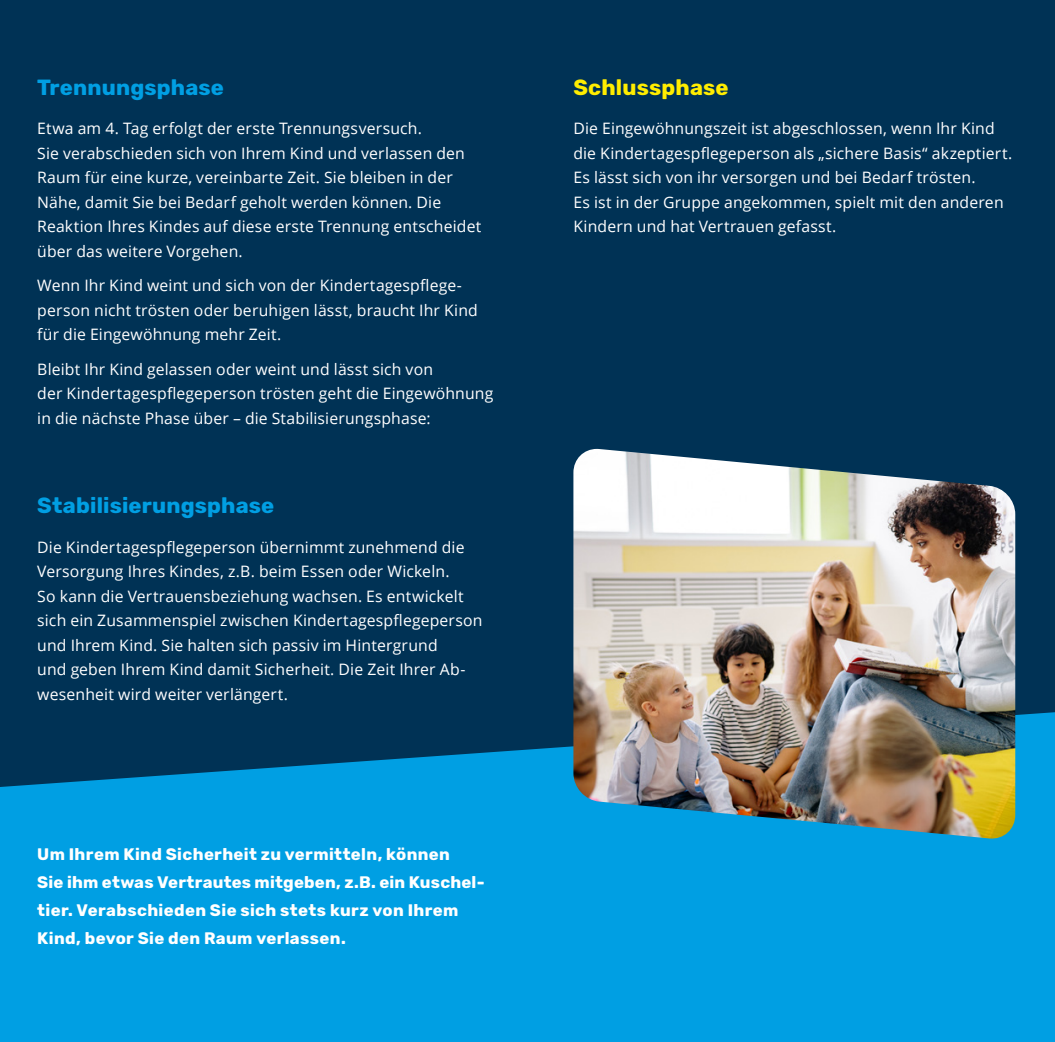
<style>
.page{position:relative;width:1055px;height:1042px;background:#fff}
.page>*{position:absolute;margin:0;border:0;box-sizing:border-box;transform-origin:0 0}
.t1{font:700 21.88px "Rubik";letter-spacing:.005em;color:#009fe3}
.t2{font:700 21.88px "Rubik";letter-spacing:.01em;color:#ffed00}
.t3{font:700 16.62px/28px "Rubik";letter-spacing:.02em;color:#fff}
.t4{font:15.75px/24.5px "Open Sans";letter-spacing:.01em;color:#fff}
</style>
<div class="page">
<div style="left:0;top:0;width:1054px;height:1042px;background:#003255"></div>
<svg style="left:0;top:712px;width:1054px;height:330px;background:#0093d3"></svg>
<img style="left:573px;top:449px;width:441px;height:389px">
<h1 class="t1" style="left:37px;top:74px;width:188px">Trennungsphase</h1>
<p class="t4" style="left:37px;top:116px;width:445px">Etwa am 4. Tag erfolgt der erste Trennungsversuch.<br>Sie verabschieden sich von Ihrem Kind und verlassen den Raum für eine kurze, vereinbarte Zeit. Sie bleiben in der Nähe, damit Sie bei Bedarf geholt werden können. Die Reaktion Ihres Kindes auf diese erste Trennung entscheidet über das weitere Vorgehen.</p>
<p class="t4" style="left:37px;top:273px;width:442px">Wenn Ihr Kind weint und sich von der Kindertagespflege&shy;person nicht trösten oder beruhigen lässt, braucht Ihr Kind für die Eingewöhnung mehr Zeit.</p>
<p class="t4" style="left:37px;top:356px;width:457px">Bleibt Ihr Kind gelassen oder weint und lässt sich von<br>der Kindertagespflegeperson trösten geht die Eingewöhnung in die nächste Phase über – die Stabilisierungsphase:</p>
<h1 class="t1" style="left:37px;top:493px;width:238px">Stabilisierungsphase</h1>
<p class="t4" style="left:37px;top:534px;width:447px">Die Kindertagespflegeperson übernimmt zunehmend die Versorgung Ihres Kindes, z.B. beim Essen oder Wickeln.<br>So kann die Vertrauensbeziehung wachsen. Es entwickelt sich ein Zusammenspiel zwischen Kindertagespflegeperson und Ihrem Kind. Sie halten sich passiv im Hintergrund<br>und geben Ihrem Kind damit Sicherheit. Die Zeit Ihrer Ab&shy;wesenheit wird weiter verlängert.</p>
<p class="t3" style="left:37px;top:841px;width:449px">Um Ihrem Kind Sicherheit zu vermitteln, können<br>Sie ihm etwas Vertrautes mitgeben, z.B. ein Kuschel&shy;tier. Verabschieden Sie sich stets kurz von Ihrem Kind, bevor Sie den Raum verlassen.</p>
<h1 class="t2" style="left:573px;top:74px;width:157px">Schlussphase</h1>
<p class="t4" style="left:573px;top:116px;width:440px">Die Eingewöhnungszeit ist abgeschlossen, wenn Ihr Kind die Kindertagespflegeperson als „sichere Basis“ akzeptiert.<br>Es lässt sich von ihr versorgen und bei Bedarf trösten.<br>Es ist in der Gruppe angekommen, spielt mit den anderen Kindern und hat Vertrauen gefasst.</p>
</div>
